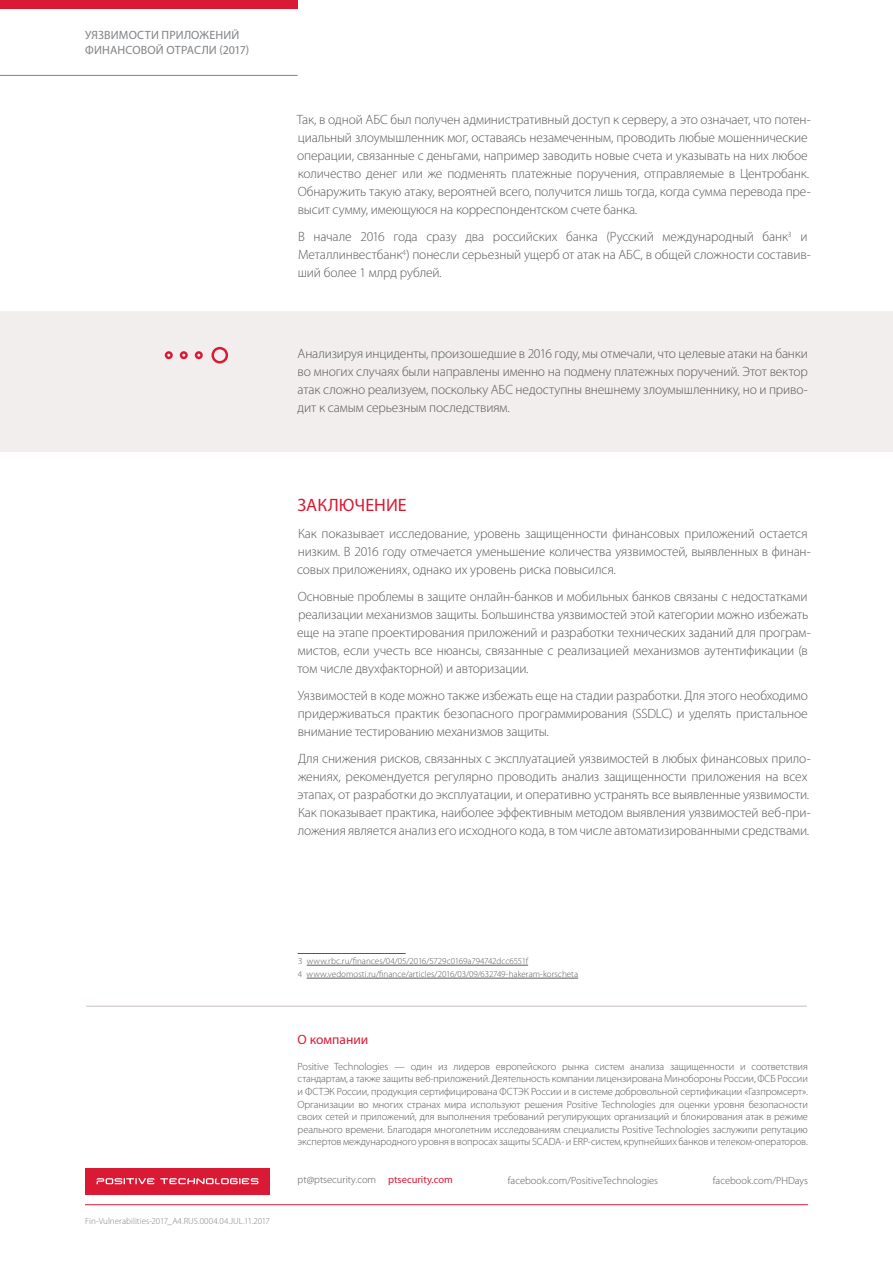
<style>
.page{position:relative;width:893px;height:1263px;background:#fff}
.page>*{position:absolute;margin:0;border:0;box-sizing:border-box;transform-origin:0 0}
.t1{font:18px "Myriad Pro";letter-spacing:.005em;color:#da1a35}
.t2{font:300 13.5px/18px "Myriad Pro";letter-spacing:-.01em;color:#58595b}
.t3{font:13.5px "Myriad Pro";color:#da1a35}
.t4{font:12px/14.4px "Myriad Pro";letter-spacing:.01em;color:#808285}
.t5{font:300 10.5px/12.6px "Myriad Pro";color:#58595b;text-align:justify}
.t6{font:300 9px/12.9px "Myriad Pro";color:#58595b}
.t7{font:300 9px "Myriad Pro";color:#808285}
.s1{font-weight:400;color:#da1a35}
</style>
<div class="page">
<div style="left:0;top:0;width:298px;height:9px;background:#da1a35"></div>
<hr style="left:0;top:75px;width:298px;height:1px;background:#808285">
<div style="left:85px;top:1168px;width:185px;height:26px;background:#da1a35"></div>
<svg style="left:97px;top:1178px;width:161px;height:6px"></svg>
<hr style="left:86px;top:1006px;width:721px;height:1px;background:#cbbdbd">
<hr style="left:85px;top:1204px;width:723px;height:1px;background:#da1a35">
<hr style="left:298px;top:953px;width:108px;height:1px;background:#58595b">
<hr style="left:307px;top:965px;width:221px;height:1px;background:#58595b">
<hr style="left:307px;top:978px;width:271px;height:1px;background:#58595b">
<div style="left:0;top:311px;width:893px;height:141px;background:#f1eeed"></div>
<svg style="left:211px;top:347px;width:17px;height:16px"></svg>
<svg style="left:195px;top:351px;width:8px;height:8px"></svg>
<svg style="left:180px;top:351px;width:8px;height:8px"></svg>
<svg style="left:165px;top:351px;width:8px;height:8px"></svg>
<p class="t4" style="left:85px;top:28px;width:166px">УЯЗВИМОСТИ ПРИЛОЖЕНИЙ<br>ФИНАНСОВОЙ ОТРАСЛИ (2017)</p>
<p class="t2" style="left:297px;top:111px;width:515px">Так, в одной АБС был получен административный доступ к серверу, а это означает, что потен&shy;циальный злоумышленник мог, оставаясь незамеченным, проводить любые мошеннические операции, связанные с деньгами, например заводить новые счета и указывать на них любое количество денег или же подменять платежные поручения, отправляемые в Центробанк.<br>Обнаружить такую атаку, вероятней всего, получится лишь тогда, когда сумма перевода пре&shy;высит сумму, имеющуюся на корреспондентском счете банка.</p>
<p class="t2" style="left:298px;top:228px;width:514px">В начале 2016 года сразу два российских банка (Русский международный банк<sup>3</sup> и<br>Металлинвестбанк<sup>4</sup>) понесли серьезный ущерб от атак на АБС, в общей сложности составив&shy;ший более 1 млрд рублей.</p>
<p class="t2" style="left:298px;top:345px;width:512px;text-align:justify">Анализируя инциденты, произошедшие в 2016 году, мы отмечали, что целевые атаки на банки во многих случаях были направлены именно на подмену платежных поручений. Этот вектор атак сложно реализуем, поскольку АБС недоступны внешнему злоумышленнику, но и приво&shy;дит к самым серьезным последствиям.</p>
<h1 class="t1" style="left:297px;top:495px;width:111px">ЗАКЛЮЧЕНИЕ</h1>
<p class="t2" style="left:297px;top:525px;width:515px">Как показывает исследование, уровень защищенности финансовых приложений остается низким. В 2016 году отмечается уменьшение количества уязвимостей, выявленных в финан&shy;совых приложениях, однако их уровень риска повысился.</p>
<p class="t2" style="left:297px;top:588px;width:515px">Основные проблемы в защите онлайн-банков и мобильных банков связаны с недостатками реализации механизмов защиты. Большинства уязвимостей этой категории можно избежать еще на этапе проектирования приложений и разработки технических заданий для програм&shy;мистов, если учесть все нюансы, связанные с реализацией механизмов аутентификации (в том числе двухфакторной) и авторизации.</p>
<p class="t2" style="left:298px;top:687px;width:512px;text-align:justify">Уязвимостей в коде можно также избежать еще на стадии разработки. Для этого необходимо придерживаться практик безопасного программирования (SSDLC) и уделять пристальное внимание тестированию механизмов защиты.</p>
<p class="t2" style="left:298px;top:750px;width:515px">Для снижения рисков, связанных с эксплуатацией уязвимостей в любых финансовых прило&shy;жениях, рекомендуется регулярно проводить анализ защищенности приложения на всех этапах, от разработки до эксплуатации, и оперативно устранять все выявленные уязвимости.<br>Как показывает практика, наиболее эффективным методом выявления уязвимостей веб-при&shy;ложения является анализ его исходного кода, в том числе автоматизированными средствами.</p>
<p class="t7" style="left:85px;top:1216px;width:186px">Fin-Vulnerabilities-2017_A4.RUS.0004.04.JUL.11.2017</p>
<p class="t6" style="left:298px;top:955px;width:282px">3 www.rbc.ru/finances/04/05/2016/5729c0169a794742dcc6551f<br>4 www.vedomosti.ru/finance/articles/2016/03/09/632749-hakeram-korscheta</p>
<p class="t3" style="left:298px;top:1032px;width:72px">О компании</p>
<p class="t5" style="left:298px;top:1060px;width:512px">Positive Technologies — один из лидеров европейского рынка систем анализа защищенности и соответствия стандартам, а также защиты веб-приложений. Деятельность компании лицензирована Минобороны России, ФСБ России и ФСТЭК России, продукция сертифицирована ФСТЭК России и в системе добровольной сертификации «Газпромсерт».<br>Организации во многих странах мира используют решения Positive Technologies для оценки уровня безопасности своих сетей и приложений, для выполнения требований регулирующих организаций и блокирования атак в режиме реального времени. Благодаря многолетним исследованиям специалисты Positive Technologies заслужили репутацию экспертов международного уровня в вопросах защиты SCADA- и ERP-систем, крупнейших банков и телеком-операторов.</p>
<p class="t5" style="left:298px;top:1173px;width:157px">pt@ptsecurity.com <span class="s1">ptsecurity.com</span></p>
<p class="t5" style="left:508px;top:1174px;width:152px">facebook.com/PositiveTechnologies</p>
<p class="t5" style="left:713px;top:1174px;width:97px">facebook.com/PHDays</p>
</div>
